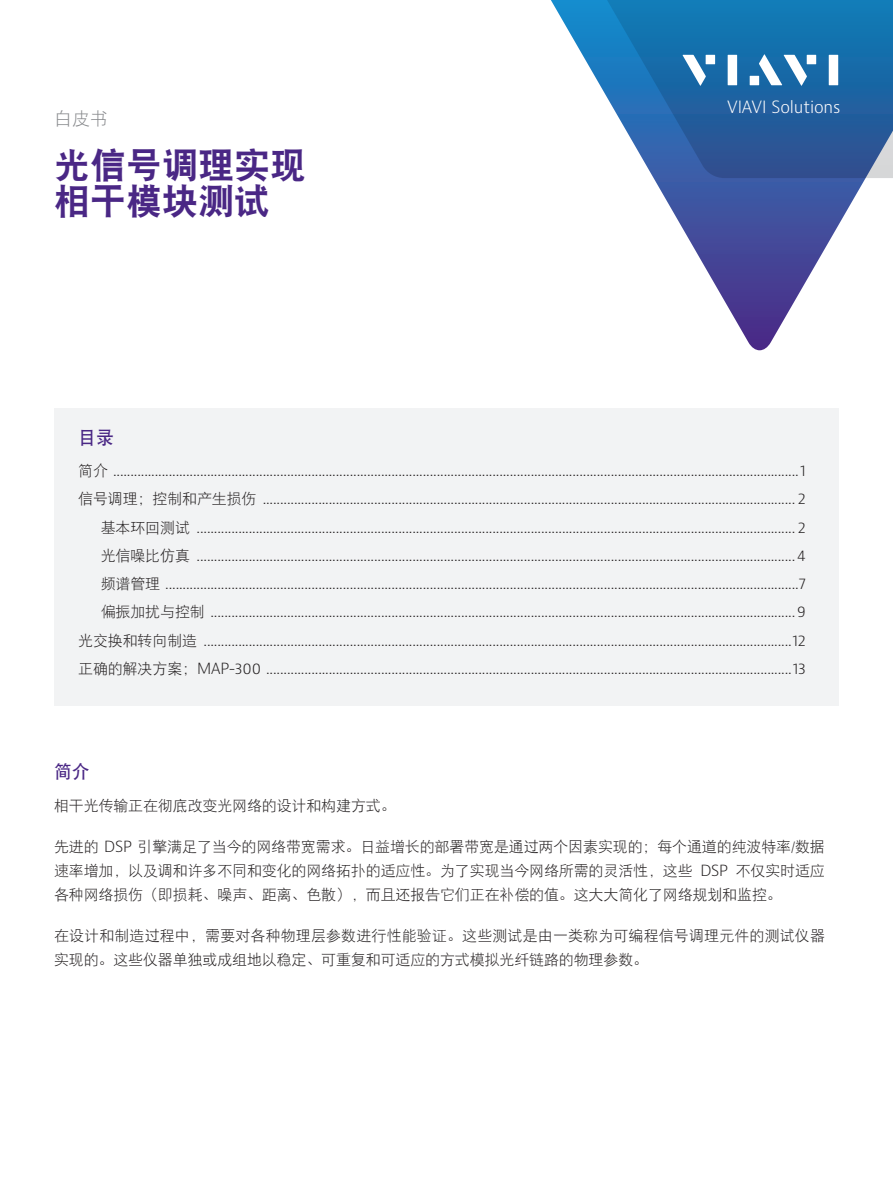
<style>
.page{position:relative;width:893px;height:1191px;background:#fff}
.page>*{position:absolute;margin:0;border:0;box-sizing:border-box;transform-origin:0 0}
.H1_Title_24{font:36px/36px "DFP Hei W9";color:#4a2785}
.H2_Heading_Purple_12{font:18px "DFP Hei W7";color:#4a2785}
.P_DocType{font:18px "DFP Hei W3";color:#87898c}
.t1{font:300 16.5px "Bernino Sans";letter-spacing:-.01em;color:#fff}
.P_10_16{font:15px/24px "DFP Hei W3";letter-spacing:-.01em;color:#231f20;text-align:justify}
.P_10_16-2{font:15px/24px "DFP Hei W3";letter-spacing:.01em;color:#231f20}
.s1{font-family:"Bernino Sans";font-weight:300}
</style>
<div class="page">
<svg style="left:653px;top:178px;width:213px;height:172px"></svg>
<svg style="left:551px;top:0;width:342px;height:178px"></svg>
<svg style="left:682px;top:55px;width:24px;height:31px"></svg>
<div style="left:706px;top:55px;width:9px;height:9px;background:#fff"></div>
<div style="left:728px;top:55px;width:9px;height:30px;background:#fff"></div>
<div style="left:807px;top:55px;width:9px;height:9px;background:#fff"></div>
<div style="left:829px;top:55px;width:9px;height:30px;background:#fff"></div>
<svg style="left:759px;top:54px;width:48px;height:32px"></svg>
<div style="left:750px;top:76px;width:9px;height:9px;background:#fff"></div>
<div style="left:54px;top:408px;width:785px;height:297px;background:#f2f3f4"></div>
<p class="P_DocType" style="left:54px;top:109px;width:55px">白皮书</p>
<p class="H1_Title_24" style="left:54px;top:147px;width:253px">光信号调理实现相干模块测试</p>
<p class="t1" style="left:727px;top:96px;width:115px">VIAVI Solutions</p>
<p class="H2_Heading_Purple_12" style="left:78px;top:428px;width:37px">目录</p>
<p class="P_10_16" style="left:78px;top:459px;width:729px">简介 .....................................................................................................................................................................................................<span class="s1">1</span></p>
<p class="P_10_16" style="left:78px;top:487px;width:729px">信号调理；控制和产生损伤 ......................................................................................................................................................... <span class="s1">2</span></p>
<p class="P_10_16" style="left:101px;top:515px;width:706px">基本环回测试 ............................................................................................................................................................................ <span class="s1">2</span></p>
<p class="P_10_16" style="left:101px;top:543px;width:706px">光信噪比仿真 ............................................................................................................................................................................<span class="s1">4</span></p>
<p class="P_10_16" style="left:101px;top:572px;width:706px">频谱管理 ......................................................................................................................................................................................<span class="s1">7</span></p>
<p class="P_10_16" style="left:101px;top:600px;width:706px">偏振加扰与控制 ........................................................................................................................................................................<span class="s1">9</span></p>
<p class="P_10_16" style="left:78px;top:628px;width:729px">光交换和转向制造 .........................................................................................................................................................................<span class="s1">12</span></p>
<p class="P_10_16" style="left:78px;top:656px;width:729px">正确的解决方案；<span class="s1">MAP-300</span> .......................................................................................................................................................<span class="s1">13</span></p>
<p class="H2_Heading_Purple_12" style="left:54px;top:762px;width:37px">简介</p>
<p class="P_10_16" style="left:54px;top:793px;width:343px">相干光传输正在彻底改变光网络的设计和构建方式。</p>
<p class="P_10_16" style="left:54px;top:834px;width:772px">先进的 <span class="s1">DSP</span> 引擎满足了当今的网络带宽需求。日益增长的部署带宽是通过两个因素实现的；每个通道的纯波特率/数据速率增加，以及调和许多不同和变化的网络拓扑的适应性。为了实现当今网络所需的灵活性，这些 <span class="s1">DSP</span> 不仅实时适应各种网络损伤（即损耗、噪声、距离、色散），而且还报告它们正在补偿的值。这大大简化了网络规划和监控。</p>
<p class="P_10_16-2" style="left:54px;top:923px;width:772px">在设计和制造过程中，需要对各种物理层参数进行性能验证。这些测试是由一类称为可编程信号调理元件的测试仪器实现的。这些仪器单独或成组地以稳定、可重复和可适应的方式模拟光纤链路的物理参数。</p>
</div>
